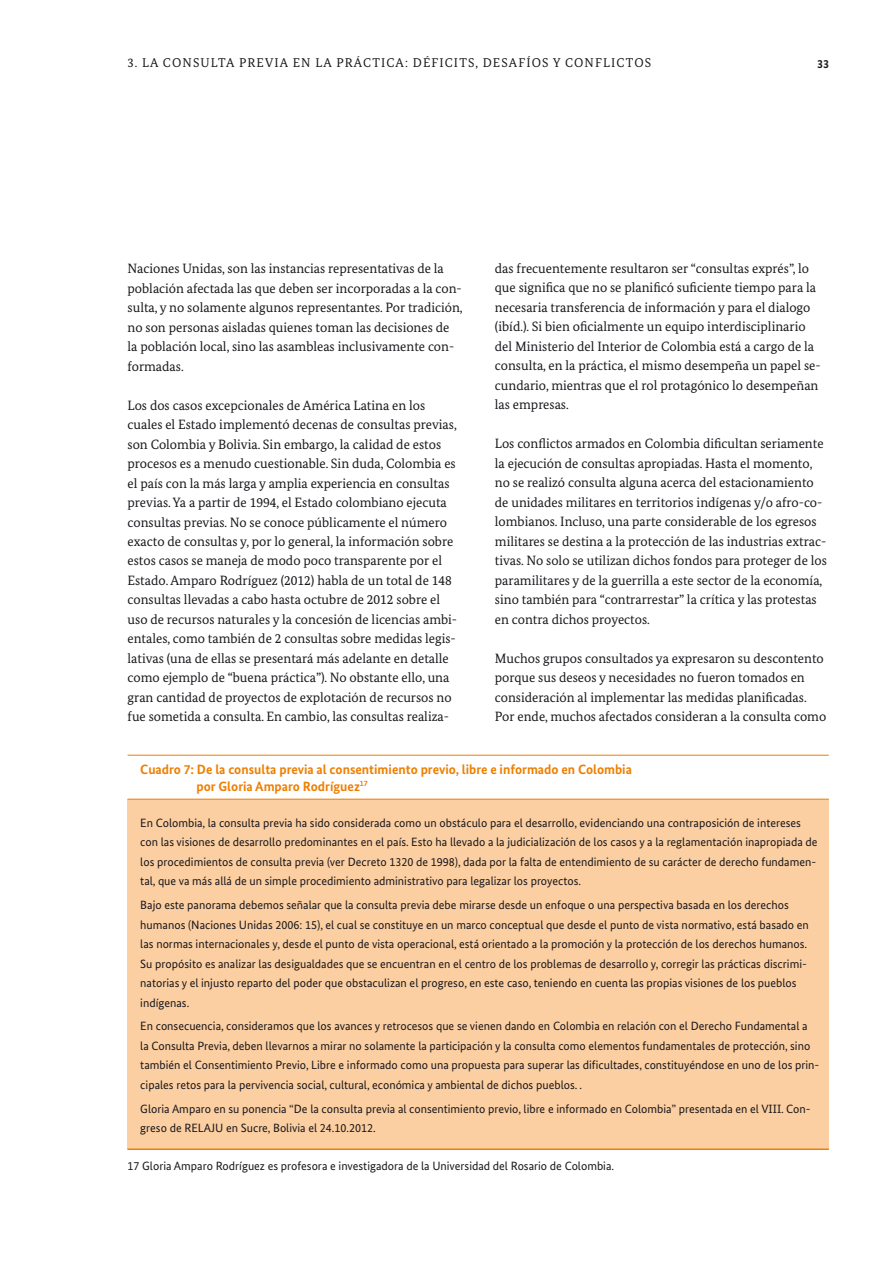
<style>
.page{position:relative;width:893px;height:1263px;background:#fff}
.page>*{position:absolute;margin:0;border:0;box-sizing:border-box;transform-origin:0 0}
.t1{font:13.5px/19.5px "Bundes Serif";color:#1a171c}
.t2{font:700 13.5px/16.5px "Bundes Sans";color:#ee7f00}
.t3{font:12.75px "Bundes Serif";letter-spacing:.09em;color:#1a171c}
.t4{font:12px/19.5px "Bundes Sans";color:#1a171c}
.t5{font:700 12px "Bundes Sans";color:#1a171c}
</style>
<div class="page">
<div style="left:128px;top:799px;width:701px;height:350px;background:#fbcfa1"></div>
<hr style="left:128px;top:755px;width:701px;height:1px;background:#ee7f00">
<hr style="left:128px;top:799px;width:701px;height:1px;background:#ee7f00">
<hr style="left:128px;top:1148px;width:701px;height:2px;background:#ee7f00">
<p class="t3" style="left:128px;top:55px;width:75px">3. La consulta</p>
<p class="t3" style="left:239px;top:55px;width:271px">previa en la práctica: déficits, desafíos</p>
<p class="t3" style="left:553px;top:55px;width:82px">y conflictos</p>
<p class="t5" style="left:817px;top:56px;width:13px">33</p>
<p class="t1" style="left:128px;top:258px;width:337px">Naciones Unidas, son las instancias representativas de la población afectada las que deben ser incorporadas a la con&shy;sulta, y no solamente algunos representantes. Por tradición, no son personas aisladas quienes toman las decisiones de la población local, sino las asambleas inclusivamente con&shy;formadas.</p>
<p class="t1" style="left:128px;top:395px;width:331px">Los dos casos excepcionales de América Latina en los cuales el Estado implementó decenas de consultas previas, son Colombia y Bolivia. Sin embargo, la calidad de estos procesos es a menudo cuestionable. Sin duda, Colombia es el país con la más larga y amplia experiencia en consultas previas. Ya a partir de 1994, el Estado colombiano ejecuta consultas previas. No se conoce públicamente el número exacto de consultas y, por lo general, la información sobre estos casos se maneja de modo poco transparente por el Estado. Amparo Rodríguez (2012) habla de un total de 148 consultas llevadas a cabo hasta octubre de 2012 sobre el uso de recursos naturales y la concesión de licencias ambi&shy;entales, como también de 2 consultas sobre medidas legis&shy;lativas (una de ellas se presentará más adelante en detalle como ejemplo de “buena práctica”). No obstante ello, una gran cantidad de proyectos de explotación de recursos no fue sometida a consulta. En cambio, las consultas realiza-</p>
<p class="t1" style="left:495px;top:258px;width:327px">das frecuentemente resultaron ser “consultas exprés”, lo que significa que no se planificó suficiente tiempo para la necesaria transferencia de información y para el dialogo (ibíd.). Si bien oficialmente un equipo interdisciplinario del Ministerio del Interior de Colombia está a cargo de la consulta, en la práctica, el mismo desempeña un papel se&shy;cundario, mientras que el rol protagónico lo desempeñan las empresas.</p>
<p class="t1" style="left:495px;top:434px;width:333px">Los conflictos armados en Colombia dificultan seriamente la ejecución de consultas apropiadas. Hasta el momento, no se realizó consulta alguna acerca del estacionamiento de unidades militares en territorios indígenas y/o afro-co&shy;lombianos. Incluso, una parte considerable de los egresos militares se destina a la protección de las industrias extrac&shy;tivas. No solo se utilizan dichos fondos para proteger de los paramilitares y de la guerrilla a este sector de la economía, sino también para “contrarrestar” la crítica y las protestas en contra dichos proyectos.</p>
<p class="t1" style="left:495px;top:648px;width:333px">Muchos grupos consultados ya expresaron su descontento porque sus deseos y necesidades no fueron tomados en consideración al implementar las medidas planificadas.<br>Por ende, muchos afectados consideran a la consulta como</p>
<p class="t2" style="left:196px;top:761px;width:437px;text-indent:-56px">Cuadro 7: De la consulta previa al consentimiento previo, libre e informado en Colombia por Gloria Amparo Rodríguez<sup>17</sup></p>
<p class="t4" style="left:140px;top:813px;width:679px">En Colombia, la consulta previa ha sido considerada como un obstáculo para el desarrollo, evidenciando una contraposición de intereses con las visiones de desarrollo predominantes en el país. Esto ha llevado a la judicialización de los casos y a la reglamentación inapropiada de los procedimientos de consulta previa (ver Decreto 1320 de 1998), dada por la falta de entendimiento de su carácter de derecho fundamen&shy;tal, que va más allá de un simple procedimiento administrativo para legalizar los proyectos.</p>
<p class="t4" style="left:140px;top:895px;width:670px">Bajo este panorama debemos señalar que la consulta previa debe mirarse desde un enfoque o una perspectiva basada en los derechos humanos (Naciones Unidas 2006: 15), el cual se constituye en un marco conceptual que desde el punto de vista normativo, está basado en las normas internacionales y, desde el punto de vista operacional, está orientado a la promoción y la protección de los derechos humanos.<br>Su propósito es analizar las desigualdades que se encuentran en el centro de los problemas de desarrollo y, corregir las prácticas discrimi&shy;natorias y el injusto reparto del poder que obstaculizan el progreso, en este caso, teniendo en cuenta las propias visiones de los pueblos indígenas.</p>
<p class="t4" style="left:140px;top:1016px;width:681px">En consecuencia, consideramos que los avances y retrocesos que se vienen dando en Colombia en relación con el Derecho Fundamental a<br>la Consulta Previa, deben llevarnos a mirar no solamente la participación y la consulta como elementos fundamentales de protección, sino también el Consentimiento Previo, Libre e informado como una propuesta para superar las dificultades, constituyéndose en uno de los prin&shy;cipales retos para la pervivencia social, cultural, económica y ambiental de dichos pueblos. .</p>
<p class="t4" style="left:140px;top:1099px;width:672px">Gloria Amparo en su ponencia “De la consulta previa al consentimiento previo, libre e informado en Colombia” presentada en el VIII. Con&shy;greso de RELAJU en Sucre, Bolivia el 24.10.2012.</p>
<p class="t4" style="left:128px;top:1156px;width:488px">17 Gloria Amparo Rodríguez es profesora e investigadora de la Universidad del Rosario de Colombia.</p>
</div>
